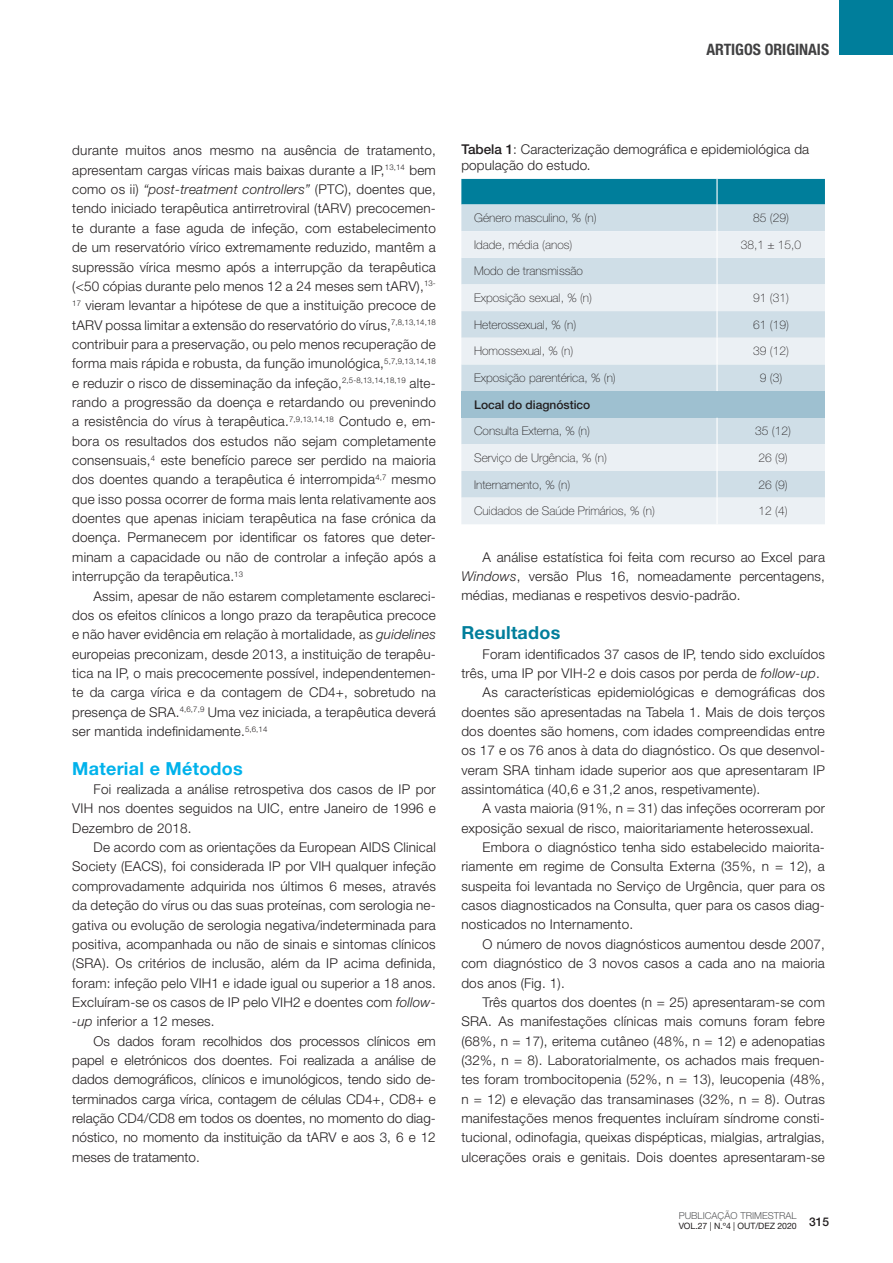
<style>
.page{position:relative;width:893px;height:1263px;background:#fff}
.page>*{position:absolute;margin:0;border:0;box-sizing:border-box;transform-origin:0 0}
.t1{font:700 18px "Helvetica Neue LT Std";letter-spacing:.015em;color:#00b2eb}
.t2{font:700 18px "Helvetica Neue LT Std";letter-spacing:.015em;color:#007e9b}
.t3{font:700 condensed 15.75px "Helvetica Neue LT Std";color:#414142}
.t4{font:300 13.5px/19.4px "Helvetica Neue LT Std";letter-spacing:.015em;color:#231f20;text-align:justify}
.t5{font:100 12px "Helvetica Neue LT Std";color:#231f20}
.t6{font:500 12px "Helvetica Neue LT Std";color:#231f20}
.t7{font:300 9.6px "Helvetica Neue LT Std";color:#58595b}
.t8{font:8.7px "Helvetica Neue LT Std";letter-spacing:-.005em;color:#231f20}
.s1{font-style:italic}
.s2{font-weight:500}
</style>
<div class="page">
<div style="left:838px;top:0;width:55px;height:55px;background:#007e9b"></div>
<div style="left:461px;top:179px;width:364px;height:25px;background:#007e9b"></div>
<div style="left:461px;top:204px;width:364px;height:27px;background:#cfdee7"></div>
<svg style="left:461px;top:231px;width:364px;height:293px;background:#dde7ed"></svg>
<div style="left:461px;top:391px;width:364px;height:27px;background:#9ec0d0"></div>
<hr style="left:716px;top:179px;width:2px;height:25px;background:#fff">
<hr style="left:716px;top:204px;width:2px;height:27px;background:#fff">
<hr style="left:716px;top:231px;width:2px;height:27px;background:#fff">
<hr style="left:716px;top:258px;width:2px;height:26px;background:#fff">
<hr style="left:716px;top:284px;width:2px;height:27px;background:#fff">
<hr style="left:716px;top:311px;width:2px;height:27px;background:#fff">
<hr style="left:716px;top:338px;width:2px;height:26px;background:#fff">
<hr style="left:716px;top:364px;width:2px;height:27px;background:#fff">
<hr style="left:716px;top:418px;width:2px;height:26px;background:#fff">
<hr style="left:716px;top:444px;width:2px;height:27px;background:#fff">
<hr style="left:716px;top:471px;width:2px;height:27px;background:#fff">
<hr style="left:716px;top:498px;width:2px;height:26px;background:#fff">
<p class="t3" style="left:706px;top:39px;width:124px">ARTIGOS ORIGINAIS</p>
<p class="t4" style="left:72px;top:141px;width:365px">durante muitos anos mesmo na ausência de tratamento, apresentam cargas víricas mais baixas durante a IP,<sup>13,14</sup> bem como os ii) <span class="s1">“post-treatment controllers”</span> (PTC), doentes que, tendo iniciado terapêutica antirretroviral (tARV) precocemen&shy;te durante a fase aguda de infeção, com estabelecimento de um reservatório vírico extremamente reduzido, mantêm a supressão vírica mesmo após a interrupção da terapêutica (&lt;50 cópias durante pelo menos 12 a 24 meses sem tARV),<sup>13- 17</sup> vieram levantar a hipótese de que a instituição precoce de tARV possa limitar a extensão do reservatório do vírus,<sup>7,8,13,14,18 </sup>contribuir para a preservação, ou pelo menos recuperação de forma mais rápida e robusta, da função imunológica,<sup>5,7,9,13,14,18 </sup>e reduzir o risco de disseminação da infeção,<sup>2,5-8,13,14,18,19</sup> alte&shy;rando a progressão da doença e retardando ou prevenindo a resistência do vírus à terapêutica.<sup>7,9,13,14,18</sup> Contudo e, em&shy;bora os resultados dos estudos não sejam completamente consensuais,<sup>4</sup> este benefício parece ser perdido na maioria dos doentes quando a terapêutica é interrompida<sup>4,7</sup> mesmo que isso possa ocorrer de forma mais lenta relativamente aos doentes que apenas iniciam terapêutica na fase crónica da doença. Permanecem por identificar os fatores que deter&shy;minam a capacidade ou não de controlar a infeção após a interrupção da terapêutica.<sup>13</sup></p>
<p class="t4" style="left:72px;top:586px;width:365px;text-indent:21px">Assim, apesar de não estarem completamente esclareci&shy;dos os efeitos clínicos a longo prazo da terapêutica precoce e não haver evidência em relação à mortalidade, as <span class="s1">guidelines </span>europeias preconizam, desde 2013, a instituição de terapêu&shy;tica na IP, o mais precocemente possível, independentemen&shy;te da carga vírica e da contagem de CD4+, sobretudo na presença de SRA.<sup>4,6,7,9</sup> Uma vez iniciada, a terapêutica deverá ser mantida indefinidamente.<sup>5,6,14</sup></p>
<h1 class="t1" style="left:72px;top:757px;width:172px">Material e Métodos</h1>
<p class="t4" style="left:72px;top:779px;width:365px;text-indent:21px">Foi realizada a análise retrospetiva dos casos de IP por VIH nos doentes seguidos na UIC, entre Janeiro de 1996 e Dezembro de 2018.</p>
<p class="t4" style="left:72px;top:837px;width:365px;text-indent:21px">De acordo com as orientações da European AIDS Clinical Society (EACS), foi considerada IP por VIH qualquer infeção comprovadamente adquirida nos últimos 6 meses, através da deteção do vírus ou das suas proteínas, com serologia ne&shy;gativa ou evolução de serologia negativa/indeterminada para positiva, acompanhada ou não de sinais e sintomas clínicos (SRA). Os critérios de inclusão, além da IP acima definida, foram: infeção pelo VIH1 e idade igual ou superior a 18 anos.<br>Excluíram-se os casos de IP pelo VIH2 e doentes com <span class="s1">follow--up</span> inferior a 12 meses.</p>
<p class="t4" style="left:72px;top:1031px;width:365px;text-indent:21px">Os dados foram recolhidos dos processos clínicos em papel e eletrónicos dos doentes. Foi realizada a análise de dados demográficos, clínicos e imunológicos, tendo sido de&shy;terminados carga vírica, contagem de células CD4+, CD8+ e relação CD4/CD8 em todos os doentes, no momento do diag&shy;nóstico, no momento da instituição da tARV e aos 3, 6 e 12 meses de tratamento.</p>
<p class="t4" style="left:461px;top:141px;width:349px;line-height:16.2px"><span class="s2">Tabela 1</span>: Caracterização demográfica e epidemiológica da população do estudo.</p>
<p class="t5" style="left:474px;top:211px;width:124px">Género masculino, % (n)</p>
<p class="t5" style="left:753px;top:211px;width:37px">85 (29)</p>
<p class="t5" style="left:474px;top:238px;width:100px">Idade, média (anos)</p>
<p class="t5" style="left:741px;top:238px;width:62px">38,1 ± 15,0</p>
<p class="t5" style="left:474px;top:264px;width:110px">Modo de transmissão</p>
<p class="t5" style="left:474px;top:291px;width:119px">Exposição sexual, % (n)</p>
<p class="t5" style="left:753px;top:291px;width:37px">91 (31)</p>
<p class="t5" style="left:474px;top:318px;width:104px">Heterossexual, % (n)</p>
<p class="t5" style="left:753px;top:318px;width:37px">61 (19)</p>
<p class="t5" style="left:474px;top:344px;width:101px">Homossexual, % (n)</p>
<p class="t5" style="left:753px;top:344px;width:37px">39 (12)</p>
<p class="t5" style="left:474px;top:371px;width:143px">Exposição parentérica, % (n)</p>
<p class="t5" style="left:760px;top:371px;width:24px">9 (3)</p>
<p class="t6" style="left:474px;top:397px;width:118px">Local do diagnóstico</p>
<p class="t5" style="left:474px;top:424px;width:117px">Consulta Externa, % (n)</p>
<p class="t5" style="left:755px;top:424px;width:37px">35 (12)</p>
<p class="t5" style="left:474px;top:451px;width:134px">Serviço de Urgência, % (n)</p>
<p class="t5" style="left:758px;top:451px;width:31px">26 (9)</p>
<p class="t5" style="left:474px;top:477px;width:98px">Internamento, % (n)</p>
<p class="t5" style="left:758px;top:477px;width:31px">26 (9)</p>
<p class="t5" style="left:474px;top:504px;width:182px">Cuidados de Saúde Primários, % (n)</p>
<p class="t5" style="left:758px;top:504px;width:31px">12 (4)</p>
<p class="t4" style="left:461px;top:547px;width:365px;text-indent:21px">A análise estatística foi feita com recurso ao Excel para <span class="s1">Windows</span>, versão Plus 16, nomeadamente percentagens, médias, medianas e respetivos desvio-padrão.</p>
<h1 class="t2" style="left:461px;top:622px;width:101px">Resultados</h1>
<p class="t4" style="left:483px;top:644px;width:344px">Foram identificados 37 casos de IP, tendo sido excluídos</p>
<p class="t4" style="left:461px;top:663px;width:360px">três, uma IP por VIH-2 e dois casos por perda de <span class="s1">follow-up</span>.</p>
<p class="t4" style="left:483px;top:682px;width:344px">As características epidemiológicas e demográficas dos</p>
<p class="t4" style="left:461px;top:702px;width:365px">doentes são apresentadas na Tabela 1. Mais de dois terços</p>
<p class="t4" style="left:461px;top:721px;width:365px">dos doentes são homens, com idades compreendidas entre</p>
<p class="t4" style="left:461px;top:740px;width:365px">os 17 e os 76 anos à data do diagnóstico. Os que desenvol-</p>
<p class="t4" style="left:461px;top:760px;width:365px">veram SRA tinham idade superior aos que apresentaram IP</p>
<p class="t4" style="left:461px;top:779px;width:300px">assintomática (40,6 e 31,2 anos, respetivamente).</p>
<p class="t4" style="left:483px;top:799px;width:344px">A vasta maioria (91%, n = 31) das infeções ocorreram por</p>
<p class="t4" style="left:461px;top:818px;width:354px">exposição sexual de risco, maioritariamente heterossexual.</p>
<p class="t4" style="left:483px;top:837px;width:344px">Embora o diagnóstico tenha sido estabelecido maiorita-</p>
<p class="t4" style="left:461px;top:857px;width:365px">riamente em regime de Consulta Externa (35%, n = 12), a</p>
<p class="t4" style="left:461px;top:876px;width:365px">suspeita foi levantada no Serviço de Urgência, quer para os</p>
<p class="t4" style="left:461px;top:895px;width:365px">casos diagnosticados na Consulta, quer para os casos diag-</p>
<p class="t4" style="left:461px;top:915px;width:173px">nosticados no Internamento.</p>
<p class="t4" style="left:483px;top:934px;width:344px">O número de novos diagnósticos aumentou desde 2007,</p>
<p class="t4" style="left:461px;top:953px;width:365px">com diagnóstico de 3 novos casos a cada ano na maioria</p>
<p class="t4" style="left:461px;top:973px;width:105px">dos anos (Fig. 1).</p>
<p class="t4" style="left:483px;top:992px;width:344px">Três quartos dos doentes (n = 25) apresentaram-se com</p>
<p class="t4" style="left:461px;top:1011px;width:365px">SRA. As manifestações clínicas mais comuns foram febre</p>
<p class="t4" style="left:461px;top:1031px;width:365px">(68%, n = 17), eritema cutâneo (48%, n = 12) e adenopatias</p>
<p class="t4" style="left:461px;top:1050px;width:365px">(32%, n = 8). Laboratorialmente, os achados mais frequen-</p>
<p class="t4" style="left:461px;top:1069px;width:365px">tes foram trombocitopenia (52%, n = 13), leucopenia (48%,</p>
<p class="t4" style="left:461px;top:1089px;width:365px">n = 12) e elevação das transaminases (32%, n = 8). Outras</p>
<p class="t4" style="left:461px;top:1108px;width:365px">manifestações menos frequentes incluíram síndrome consti-</p>
<p class="t4" style="left:461px;top:1127px;width:365px">tucional, odinofagia, queixas dispépticas, mialgias, artralgias,</p>
<p class="t4" style="left:461px;top:1147px;width:365px">ulcerações orais e genitais. Dois doentes apresentaram-se</p>
<p class="t7" style="left:679px;top:1209px;width:120px">PUBLICAÇÃO TRIMESTRAL</p>
<p class="t8" style="left:679px;top:1221px;width:120px">VOL.27 | N.º4 | OUT/DEZ 2020</p>
<p class="t6" style="left:809px;top:1215px;width:22px">315</p>
</div>
